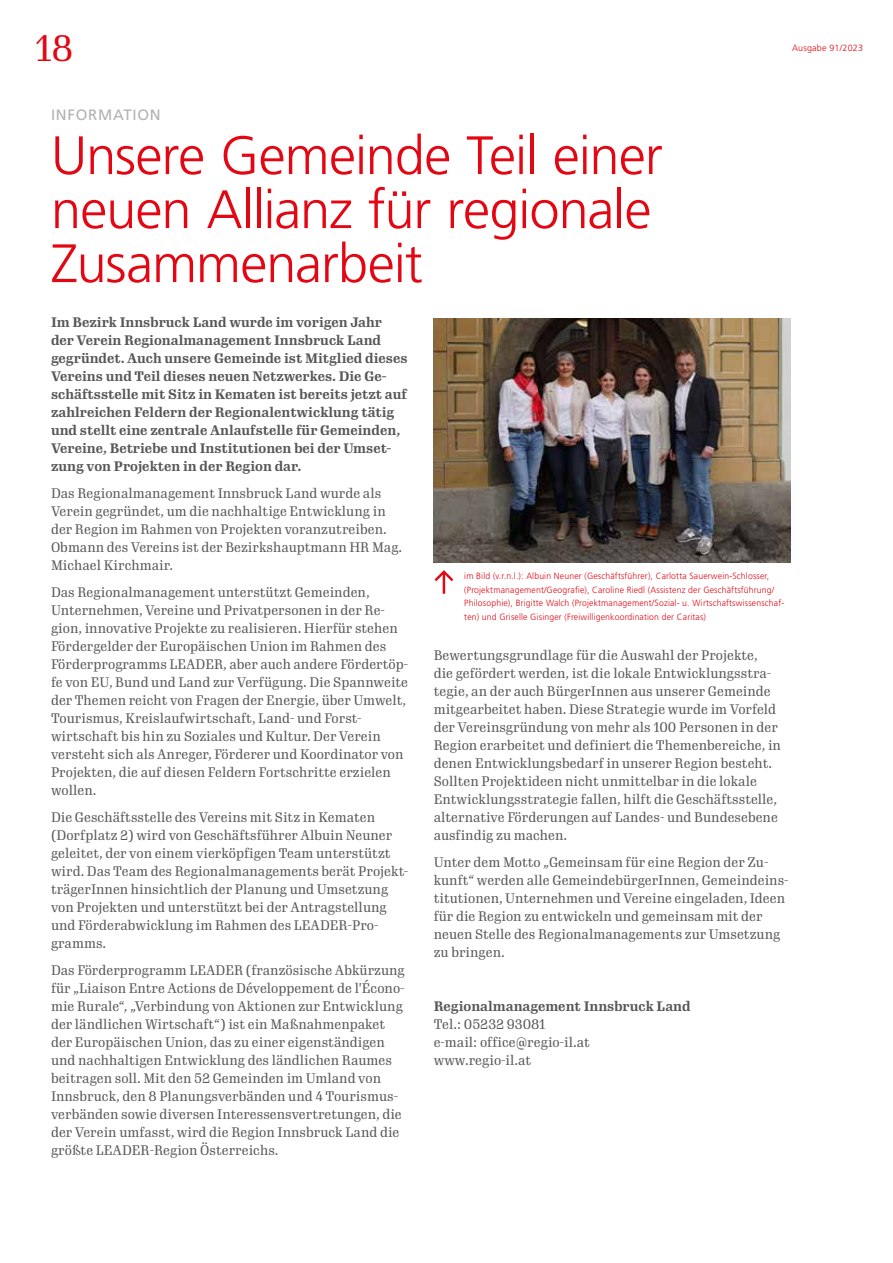
<style>
.page{position:relative;width:893px;height:1263px;background:#fff}
.page>*{position:absolute;margin:0;border:0;box-sizing:border-box;transform-origin:0 0}
.t1{font:300 54px/54px "Frutiger LT Std";letter-spacing:-.02em;color:#e30613}
.t2{font:36px "Gimlet Text Condensed";color:#e30613}
.t3{font:15px "Frutiger LT Std";letter-spacing:.05em;color:#b3b2b2}
.t4{font:13.5px/18px "Gimlet Text Condensed";color:#575756}
.t5{font:700 13.5px/18px "Gimlet Text Condensed";color:#575756}
.t6{font:300 9px/13.5px "Frutiger LT Std";letter-spacing:.02em;color:#e30613;scale:.96 1}
.t7{font:300 9px "Frutiger LT Std";letter-spacing:.02em;color:#e30613}
</style>
<div class="page">
<img style="left:434px;top:318px;width:357px;height:245px">
<svg style="left:434px;top:570px;width:19px;height:24px"></svg>
<h2 class="t2" style="left:35px;top:23px;width:40px">18</h2>
<p class="t7" style="left:792px;top:43px;width:73px">Ausgabe 91/2023</p>
<p class="t3" style="left:51px;top:106px;width:111px">INFORMATION</p>
<h1 class="t1" style="left:51px;top:129px;width:613px">Unsere Gemeinde Teil einer neuen Allianz für regionale<br>Zusammenarbeit</h1>
<p class="t5" style="left:51px;top:312px;width:358px">Im Bezirk Innsbruck Land wurde im vorigen Jahr der Verein Regionalmanagement Innsbruck Land gegründet. Auch unsere Gemeinde ist Mitglied dieses Vereins und Teil dieses neuen Netzwerkes. Die Ge&shy;schäftsstelle mit Sitz in Kematen ist bereits jetzt auf zahlreichen Feldern der Regionalentwicklung tätig und stellt eine zentrale Anlaufstelle für Gemeinden, Vereine, Betriebe und Institutionen bei der Umset&shy;zung von Projekten in der Region dar.</p>
<p class="t4" style="left:51px;top:483px;width:353px">Das Regionalmanagement Innsbruck Land wurde als Verein gegründet, um die nachhaltige Entwicklung in der Region im Rahmen von Projekten voranzutreiben.<br>Obmann des Vereins ist der Bezirkshauptmann HR Mag.<br>Michael Kirchmair.</p>
<p class="t4" style="left:51px;top:582px;width:359px">Das Regionalmanagement unterstützt Gemeinden, Unternehmen, Vereine und Privatpersonen in der Re&shy;gion, innovative Projekte zu realisieren. Hierfür stehen Fördergelder der Europäischen Union im Rahmen des Förderprogramms LEADER, aber auch andere Fördertöp&shy;fe von EU, Bund und Land zur Verfügung. Die Spannweite der Themen reicht von Fragen der Energie, über Umwelt, Tourismus, Kreislaufwirtschaft, Land- und Forst&shy;wirtschaft bis hin zu Soziales und Kultur. Der Verein versteht sich als Anreger, Förderer und Koordinator von Projekten, die auf diesen Feldern Fortschritte erzielen wollen.</p>
<p class="t4" style="left:51px;top:807px;width:359px">Die Geschäftsstelle des Vereins mit Sitz in Kematen (Dorfplatz 2) wird von Geschäftsführer Albuin Neuner geleitet, der von einem vierköpfigen Team unterstützt wird. Das Team des Regionalmanagements berät Projekt&shy;trägerInnen hinsichtlich der Planung und Umsetzung von Projekten und unterstützt bei der Antragstellung und Förderabwicklung im Rahmen des LEADER-Pro&shy;gramms.</p>
<p class="t4" style="left:51px;top:960px;width:355px">Das Förderprogramm LEADER (französische Abkürzung für „Liaison Entre Actions de Développement de l'Écono&shy;mie Rurale“, „Verbindung von Aktionen zur Entwicklung der ländlichen Wirtschaft“) ist ein Maßnahmenpaket der Europäischen Union, das zu einer eigenständigen und nachhaltigen Entwicklung des ländlichen Raumes beitragen soll. Mit den 52 Gemeinden im Umland von Innsbruck, den 8 Planungsverbänden und 4 Tourismus&shy;verbänden sowie diversen Interessensvertretungen, die der Verein umfasst, wird die Region Innsbruck Land die größte LEADER-Region Österreichs.</p>
<p class="t6" style="left:464px;top:569px;width:335px">im Bild (v.r.n.l.): Albuin Neuner (Geschäftsführer), Carlotta Sauerwein-Schlosser, (Projektmanagement/Geografie), Caroline Riedl (Assistenz der Geschäftsführung/ Philosophie), Brigitte Walch (Projektmanagement/Sozial- u. Wirtschaftswissenschaf&shy;ten) und Griselle Gisinger (Freiwilligenkoordination der Caritas)</p>
<p class="t4" style="left:434px;top:645px;width:349px">Bewertungsgrundlage für die Auswahl der Projekte,<br>die gefördert werden, ist die lokale Entwicklungsstra&shy;tegie, an der auch BürgerInnen aus unserer Gemeinde mitgearbeitet haben. Diese Strategie wurde im Vorfeld der Vereinsgründung von mehr als 100 Personen in der Region erarbeitet und definiert die Themenbereiche, in denen Entwicklungsbedarf in unserer Region besteht.<br>Sollten Projektideen nicht unmittelbar in die lokale Entwicklungsstrategie fallen, hilft die Geschäftsstelle, alternative Förderungen auf Landes- und Bundesebene ausfindig zu machen.</p>
<p class="t4" style="left:434px;top:852px;width:356px">Unter dem Motto „Gemeinsam für eine Region der Zu&shy;kunft“ werden alle GemeindebürgerInnen, Gemeindeins&shy;titutionen, Unternehmen und Vereine eingeladen, Ideen für die Region zu entwickeln und gemeinsam mit der neuen Stelle des Regionalmanagements zur Umsetzung zu bringen.</p>
<p class="t5" style="left:434px;top:996px;width:258px">Regionalmanagement Innsbruck Land</p>
<p class="t4" style="left:434px;top:1014px;width:158px">Tel.: 05232 93081 e-mail: office@regio-il.at www.regio-il.at</p>
</div>
